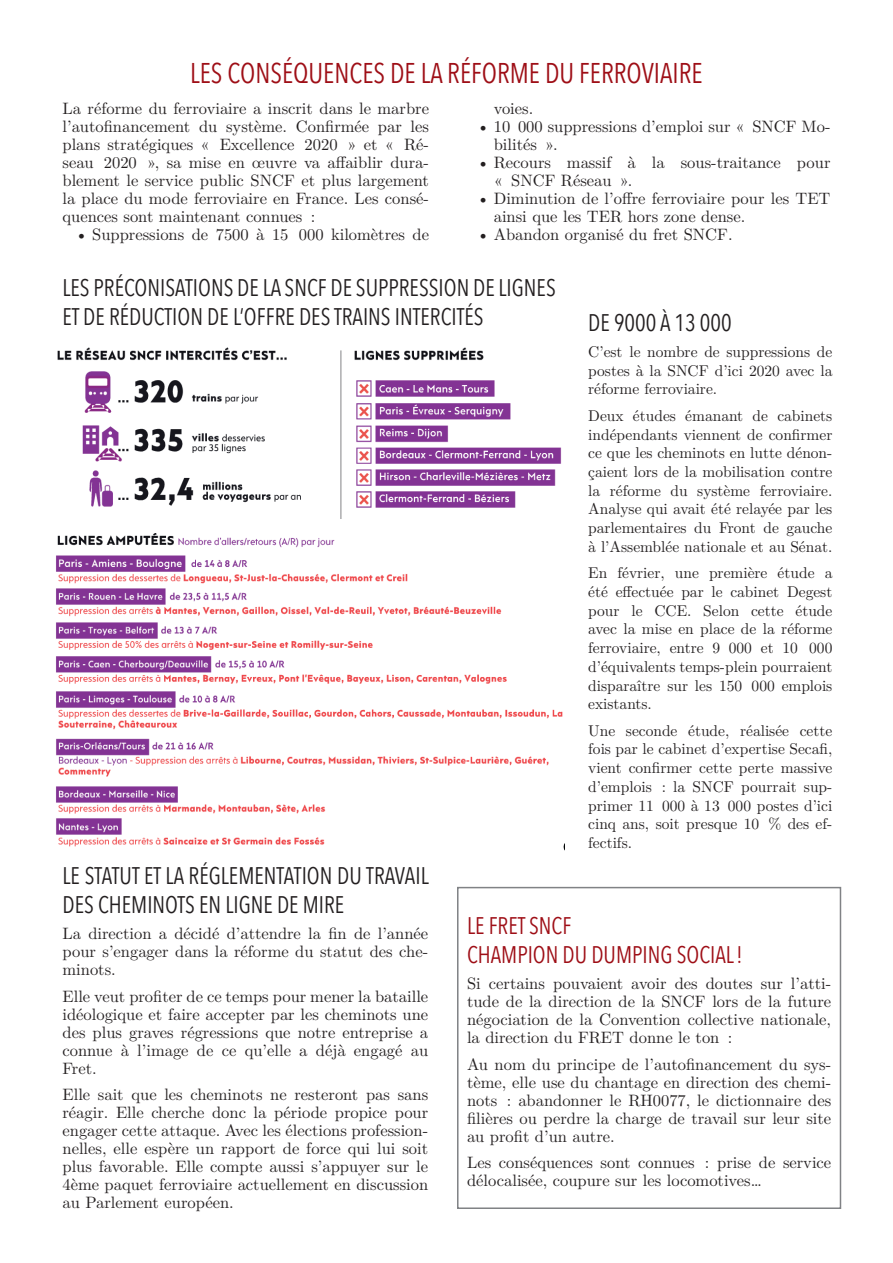
<style>
.page{position:relative;width:893px;height:1263px;background:#fff}
.page>*{position:absolute;margin:0;border:0;box-sizing:border-box;transform-origin:0 0}
.t1{font:28.5px "Avenir Next Condensed";color:#9e0e16;scale:.94 1}
.t2{font:24px/28.8px "Avenir Next Condensed";color:#231f20;scale:.94 1}
.t3{font:24px/28.8px "Avenir Next Condensed";color:#9e0e16;scale:.94 1}
.t4{font:16.5px/18px "LM Roman 10";color:#231f20;text-align:justify}
.t5{font:15.6px/18.8px "LM Roman 10";color:#231f20;text-align:justify}
</style>
<div class="page">
<div style="left:457px;top:887px;width:384px;height:322px;border:2px solid #808285"></div>
<img style="left:57px;top:347px;width:505px;height:172px">
<img style="left:56px;top:534px;width:508px;height:315px">
<h1 class="t1" style="left:190px;top:48px;width:547px">LES CONSÉQUENCES DE LA RÉFORM E DU FERROVIAIRE</h1>
<p class="t4" style="left:63px;top:98px;width:368px">La réforme du ferroviaire a inscrit dans le marbre l’autofinancement du système. Confirmée par les plans stratégiques « Excellence 2020 » et « Ré&shy;seau 2020 », sa mise en œuvre va affaiblir dura&shy;blement le service public SNCF et plus largement la place du mode ferroviaire en France. Les consé&shy;quences sont maintenant connues :</p>
<p class="t4" style="left:75px;top:224px;width:355px">• Suppressions de 7500 à 15 000 kilomètres de</p>
<p class="t4" style="left:494px;top:98px;width:41px">voies.</p>
<p class="t4" style="left:494px;top:116px;width:338px;text-indent:-17px">• 10 000 suppressions d’emploi sur « SNCF Mo&shy;bilités ».</p>
<p class="t4" style="left:494px;top:152px;width:338px;text-indent:-17px">• Recours massif à la sous-traitance pour « SNCF Réseau ».</p>
<p class="t4" style="left:494px;top:188px;width:338px;text-indent:-17px">• Diminution de l’offre ferroviaire pour les TET ainsi que les TER hors zone dense.</p>
<p class="t4" style="left:477px;top:224px;width:257px">• Abandon organisé du fret SNCF.</p>
<h2 class="t2" style="left:63px;top:272px;width:524px">LES PRÉCONISATIONS DE LA SNCF DE SUPPRESSION DE LIGNES<br>ET DE RÉDUCTION DE L’OFFRE DES TRAINS INTERCITÉS</h2>
<h2 class="t2" style="left:588px;top:307px;width:154px">DE 9000 À 13 000</h2>
<p class="t5" style="left:588px;top:341px;width:246px">C’est le nombre de suppressions de postes à la SNCF d’ici 2020 avec la réforme ferroviaire.</p>
<p class="t5" style="left:588px;top:405px;width:246px">Deux études émanant de cabinets indépendants viennent de confirmer ce que les cheminots en lutte dénon&shy;çaient lors de la mobilisation contre la réforme du système ferroviaire.<br>Analyse qui avait été relayée par les parlementaires du Front de gauche à l’Assemblée nationale et au Sénat.</p>
<p class="t5" style="left:588px;top:562px;width:246px">En février, une première étude a été effectuée par le cabinet Degest pour le CCE. Selon cette étude avec la mise en place de la réforme ferroviaire, entre 9 000 et 10 000 d’équivalents temps-plein pourraient disparaître sur les 150 000 emplois existants.</p>
<p class="t5" style="left:588px;top:720px;width:246px">Une seconde étude, réalisée cette fois par le cabinet d’expertise Secafi, vient confirmer cette perte massive d’emplois : la SNCF pourrait sup&shy;primer 11 000 à 13 000 postes d’ici cinq ans, soit presque 10 % des ef&shy;fectifs.</p>
<h2 class="t2" style="left:62px;top:860px;width:391px">LE STATUT ET LA RÉGLEM ENTATION DU TRAVAIL<br>DES CHEM INOTS EN LIGNE DE M IRE</h2>
<p class="t4" style="left:63px;top:923px;width:367px">La direction a décidé d’attendre la fin de l’année pour s’engager dans la réforme du statut des che&shy;minots.</p>
<p class="t4" style="left:63px;top:986px;width:367px">Elle veut profiter de ce temps pour mener la bataille idéologique et faire accepter par les cheminots une des plus graves régressions que notre entreprise a connue à l’image de ce qu’elle a déjà engagé au Fret.</p>
<p class="t4" style="left:63px;top:1084px;width:367px">Elle sait que les cheminots ne resteront pas sans réagir. Elle cherche donc la période propice pour engager cette attaque. Avec les élections profession&shy;nelles, elle espère un rapport de force qui lui soit plus favorable. Elle compte aussi s’appuyer sur le 4ème paquet ferroviaire actuellement en discussion au Parlement européen.</p>
<h2 class="t3" style="left:467px;top:910px;width:295px">LE FRET SNCF<br>CHAM PION DU DUM PING SOCIAL!</h2>
<p class="t4" style="left:467px;top:973px;width:366px">Si certains pouvaient avoir des doutes sur l’atti&shy;tude de la direction de la SNCF lors de la future négociation de la Convention collective nationale, la direction du FRET donne le ton :</p>
<p class="t4" style="left:467px;top:1054px;width:366px">Au nom du principe de l’autofinancement du sys&shy;tème, elle use du chantage en direction des chemi&shy;nots : abandonner le RH0077, le dictionnaire des filières ou perdre la charge de travail sur leur site au profit d’un autre.</p>
<p class="t4" style="left:467px;top:1152px;width:366px">Les conséquences sont connues : prise de service délocalisée, coupure sur les locomotives…</p>
</div>
